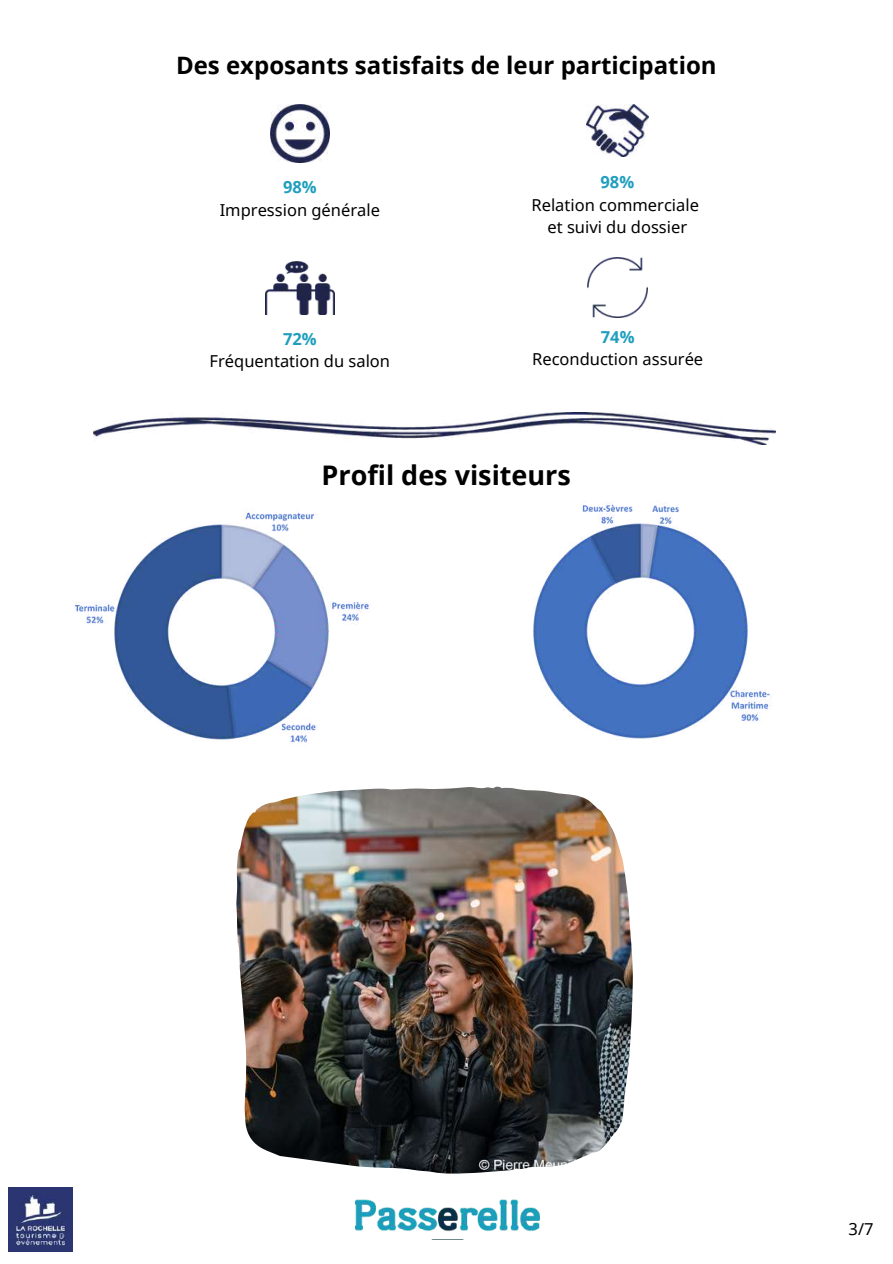
<style>
.page{position:relative;width:893px;height:1264px;background:#fff}
.page>*{position:absolute;margin:0;border:0;box-sizing:border-box;transform-origin:0 0}
.t1{font:700 27px "Noto Sans";color:#000}
.t2{font:700 24px "Noto Sans";color:#000}
.t3{font:16.5px/22.5px "Noto Sans";color:#000;text-align:center}
.t4{font:700 16.5px "Noto Sans";color:#1f9ebd}
</style>
<div class="page">
<img style="left:270px;top:104px;width:59px;height:58px">
<img style="left:586px;top:104px;width:62px;height:53px">
<img style="left:265px;top:261px;width:70px;height:53px">
<img style="left:587px;top:258px;width:60px;height:59px">
<img style="left:93px;top:412px;width:682px;height:32px">
<img style="left:9px;top:1187px;width:64px;height:64px">
<img style="left:74px;top:512px;width:295px;height:231px">
<img style="left:533px;top:502px;width:237px;height:237px">
<img style="left:355px;top:1199px;width:185px;height:33px">
<img style="left:236px;top:786px;width:396px;height:387px">
<h2 class="t2" style="left:176px;top:48px;width:542px">Des exposants satisfaits de leur participation</h2>
<p class="t4" style="left:283px;top:176px;width:35px">98%</p>
<p class="t3" style="left:220px;top:198px;width:162px">Impression générale</p>
<p class="t4" style="left:283px;top:327px;width:35px">72%</p>
<p class="t3" style="left:209px;top:349px;width:182px">Fréquentation du salon</p>
<p class="t4" style="left:600px;top:171px;width:35px">98%</p>
<p class="t3" style="left:531px;top:193px;width:169px">Relation commerciale et suivi du dossier</p>
<p class="t4" style="left:600px;top:325px;width:35px">74%</p>
<p class="t3" style="left:532px;top:348px;width:173px">Reconduction assurée</p>
<h1 class="t1" style="left:321px;top:456px;width:251px">Profil des visiteurs</h1>
<p class="t3" style="left:848px;top:1217px;width:26px">3/7</p>
</div>
